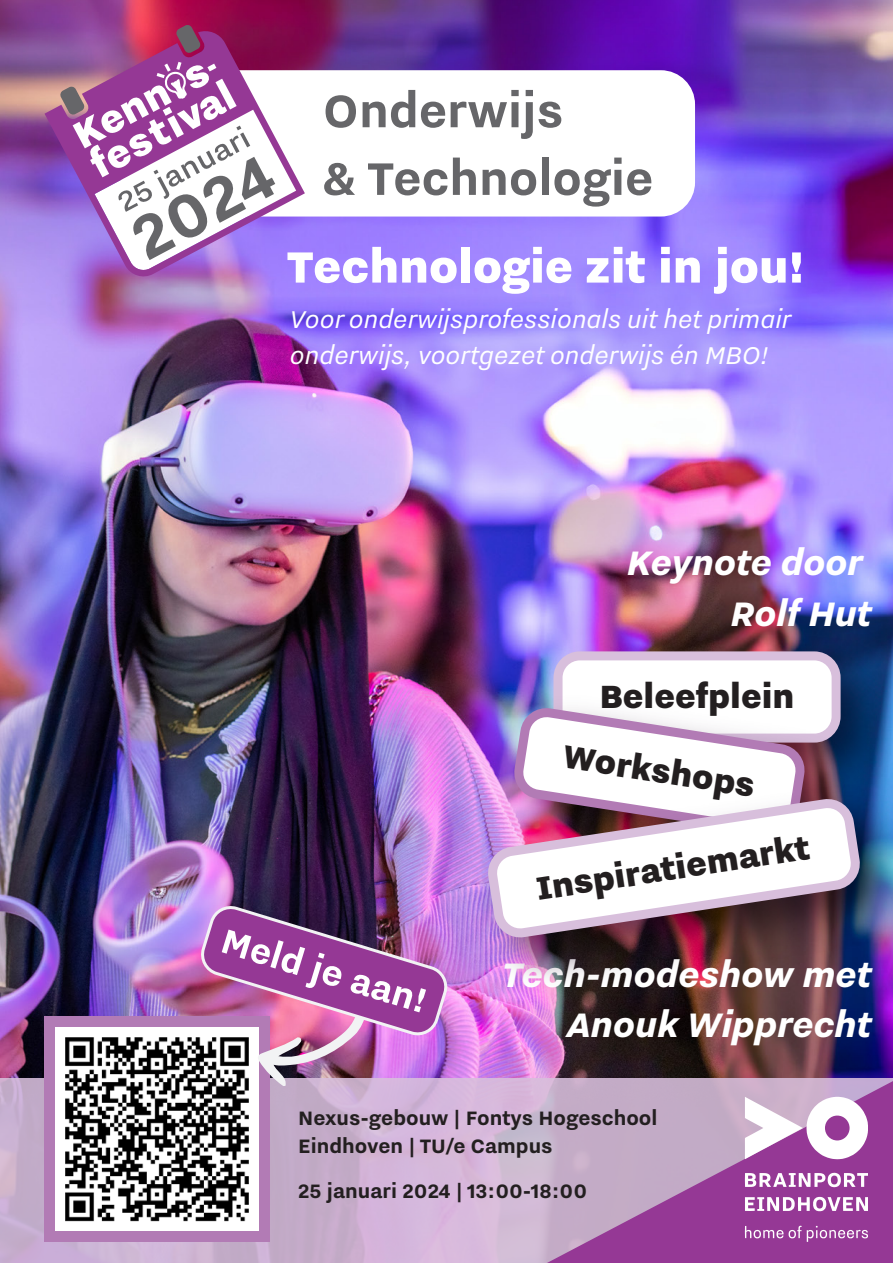
<style>
.page{position:relative;width:893px;height:1263px;background:#fff}
.page>*{position:absolute;margin:0;border:0;box-sizing:border-box;transform-origin:0 0}
.t1{font:900 54px "Nitti Eindhoven";color:#fff}
.t2{font:700 42.3px "Nitti Eindhoven";color:#fff}
.t3{font:italic 800 42px/50.4px "Nitti Eindhoven";color:#fff;text-align:right}
.t4{font:900 39.6px "Nitti Eindhoven";color:#231f20}
.t5{font:italic 30px/36px "Nitti Eindhoven";color:#fff}
.t6{font:700 24px/28.8px "Nitti Eindhoven";color:#231f20}
</style>
<div class="page">
<img style="left:0;top:0;width:893px;height:1078px">
<svg style="left:0;top:1078px;width:525px;height:185px;background:#cdb2d2"></svg>
<div style="left:45px;top:1016px;width:225px;height:226px;background:#b27bb5"></div>
<img style="left:56px;top:1028px;width:203px;height:202px">
<img style="left:200px;top:905px;width:248px;height:181px">
<img style="left:529px;top:627px;width:364px;height:148px">
<div style="left:558px;top:656px;width:278px;height:82px;background:#fff;border-radius:22px"></div>
<div style="left:553px;top:651px;width:288px;height:91px;border:9px solid #d8bfdc;border-radius:22px"></div>
<img style="left:490px;top:684px;width:381px;height:91px">
<svg style="left:515px;top:709px;width:289px;height:66px"></svg>
<div style="left:121px;top:70px;width:574px;height:147px;background:#fff;border-radius:34px"></div>
<svg style="left:326px;top:95px;width:30px;height:33px"></svg>
<svg style="left:363px;top:90px;width:52px;height:38px"></svg>
<svg style="left:421px;top:102px;width:24px;height:26px"></svg>
<svg style="left:451px;top:102px;width:56px;height:25px"></svg>
<div style="left:511px;top:102px;width:7px;height:25px;background:#666669"></div>
<div style="left:511px;top:90px;width:8px;height:6px;background:#666669"></div>
<svg style="left:521px;top:90px;width:40px;height:49px"></svg>
<svg style="left:324px;top:163px;width:31px;height:32px"></svg>
<svg style="left:368px;top:163px;width:79px;height:32px"></svg>
<svg style="left:453px;top:158px;width:23px;height:37px"></svg>
<svg style="left:483px;top:169px;width:53px;height:26px"></svg>
<div style="left:542px;top:158px;width:7px;height:37px;background:#666669"></div>
<svg style="left:554px;top:169px;width:57px;height:38px"></svg>
<div style="left:614px;top:170px;width:7px;height:25px;background:#666669"></div>
<div style="left:614px;top:158px;width:8px;height:6px;background:#666669"></div>
<svg style="left:627px;top:169px;width:24px;height:26px"></svg>
<svg style="left:176px;top:24px;width:25px;height:5px"></svg>
<svg style="left:45px;top:29px;width:260px;height:250px;background:#9f569a"></svg>
<svg style="left:60px;top:62px;width:236px;height:210px"></svg>
<svg style="left:525px;top:1063px;width:368px;height:200px;background:#a977aa"></svg>
<svg style="left:745px;top:1097px;width:123px;height:62px"></svg>
<svg style="left:745px;top:1172px;width:123px;height:15px"></svg>
<svg style="left:745px;top:1197px;width:123px;height:14px"></svg>
<svg style="left:745px;top:1226px;width:123px;height:16px;background:#a95ea9"></svg>
<img style="left:464px;top:775px;width:429px;height:229px">
<img style="left:481px;top:792px;width:386px;height:153px">
<h1 class="t1" style="left:286px;top:236px;width:519px">Technologie zit in jou!</h1>
<p class="t5" style="left:290px;top:300px;width:503px">Voor onderwijsprofessionals uit het primair onderwijs, voortgezet onderwijs én MBO!</p>
<h3 class="t3" style="left:627px;top:536px;width:246px">Keynote door<br>Rolf Hut</h3>
<h3 class="t4" style="left:600px;top:674px;width:196px">Beleefplein</h3>
<h3 class="t4" style="left:567px;top:733px;width:195px;rotate:9deg">Workshops</h3>
<h2 class="t2" style="left:229px;top:916px;width:215px;rotate:17deg">Meld je aan!</h2>
<h3 class="t4" style="left:533px;top:867px;width:277px;rotate:-9deg">Inspiratiemarkt</h3>
<h3 class="t3" style="left:502px;top:948px;width:371px">Tech-modeshow met<br>Anouk Wipprecht</h3>
<p class="t6" style="left:298px;top:1102px;width:361px">Nexus-gebouw | Fontys Hogeschool<br>Eindhoven | TU/e Campus</p>
<p class="t6" style="left:298px;top:1176px;width:291px">25 januari 2024 | 13:00-18:00</p>
</div>
